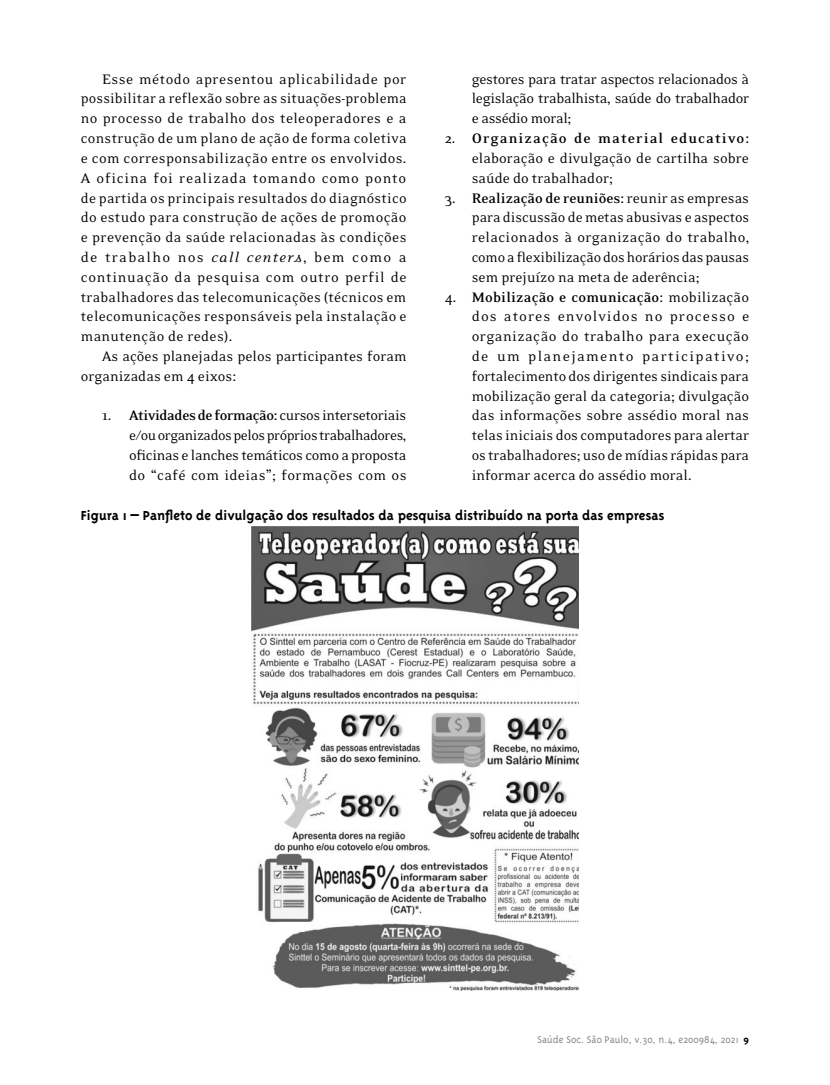
<style>
.page{position:relative;width:830px;height:1085px;background:#fff}
.page>*{position:absolute;margin:0;border:0;box-sizing:border-box;transform-origin:0 0}
.TEXTO{font:15.75px/19.8px "Eidetic Neo";color:#000;text-align:justify}
.Titulo_tabela-figura{font:700 15px "Triplex";color:#000}
.t1{font:300 11.25px "Triplex";color:#878787}
.s1{font-style:italic}
.s2{font-weight:700}
.s3{font-weight:700;color:#000}
</style>
<div class="page">
<img style="left:251px;top:527px;width:327px;height:463px">
<p class="TEXTO" style="left:81px;top:69px;width:327px;text-indent:21px">Esse método apresentou aplicabilidade por possibilitar a reflexão sobre as situações-problema no processo de trabalho dos teleoperadores e a construção de um plano de ação de forma coletiva e com corresponsabilização entre os envolvidos.<br>A oficina foi realizada tomando como ponto de partida os principais resultados do diagnóstico do estudo para construção de ações de promoção e prevenção da saúde relacionadas às condições de trabalho nos <span class="s1">call centers</span>, bem como a continuação da pesquisa com outro perfil de trabalhadores das telecomunicações (técnicos em telecomunicações responsáveis pela instalação e manutenção de redes).</p>
<p class="TEXTO" style="left:81px;top:347px;width:327px;text-indent:21px">As ações planejadas pelos participantes foram organizadas em 4 eixos:</p>
<p class="TEXTO" style="left:129px;top:406px;width:279px;text-indent:-27px">1. <span class="s2">Atividades de formação:</span> cursos intersetoriais e/ou organizados pelos próprios trabalhadores, oficinas e lanches temáticos como a proposta do “café com ideias”; formações com os</p>
<p class="TEXTO" style="left:471px;top:69px;width:279px">gestores para tratar aspectos relacionados à legislação trabalhista, saúde do trabalhador e assédio moral;</p>
<p class="TEXTO" style="left:471px;top:129px;width:279px;text-indent:-27px">2. <span class="s2">Organização de material educativo: </span>elaboração e divulgação de cartilha sobre saúde do trabalhador;</p>
<p class="TEXTO" style="left:471px;top:188px;width:279px;text-indent:-27px">3. <span class="s2">Realização de reuniões:</span> reunir as empresas para discussão de metas abusivas e aspectos relacionados à organização do trabalho, como a flexibilização dos horários das pausas sem prejuízo na meta de aderência;</p>
<p class="TEXTO" style="left:471px;top:287px;width:279px;text-indent:-27px">4. <span class="s2">Mobilização e comunicação</span>: mobilização dos atores envolvidos no processo e organização do trabalho para execução de um planejamento participativo; fortalecimento dos dirigentes sindicais para mobilização geral da categoria; divulgação das informações sobre assédio moral nas telas iniciais dos computadores para alertar os trabalhadores; uso de mídias rápidas para informar acerca do assédio moral.</p>
<p class="Titulo_tabela-figura" style="left:81px;top:506px;width:584px">Figura 1 – Panfleto de divulgação dos resultados da pesquisa distribuído na porta das empresas</p>
<p class="t1" style="left:537px;top:1033px;width:213px">Saúde Soc. São Paulo, v.30, n.4, e200984, 2021 <span class="s3">9</span></p>
</div>
